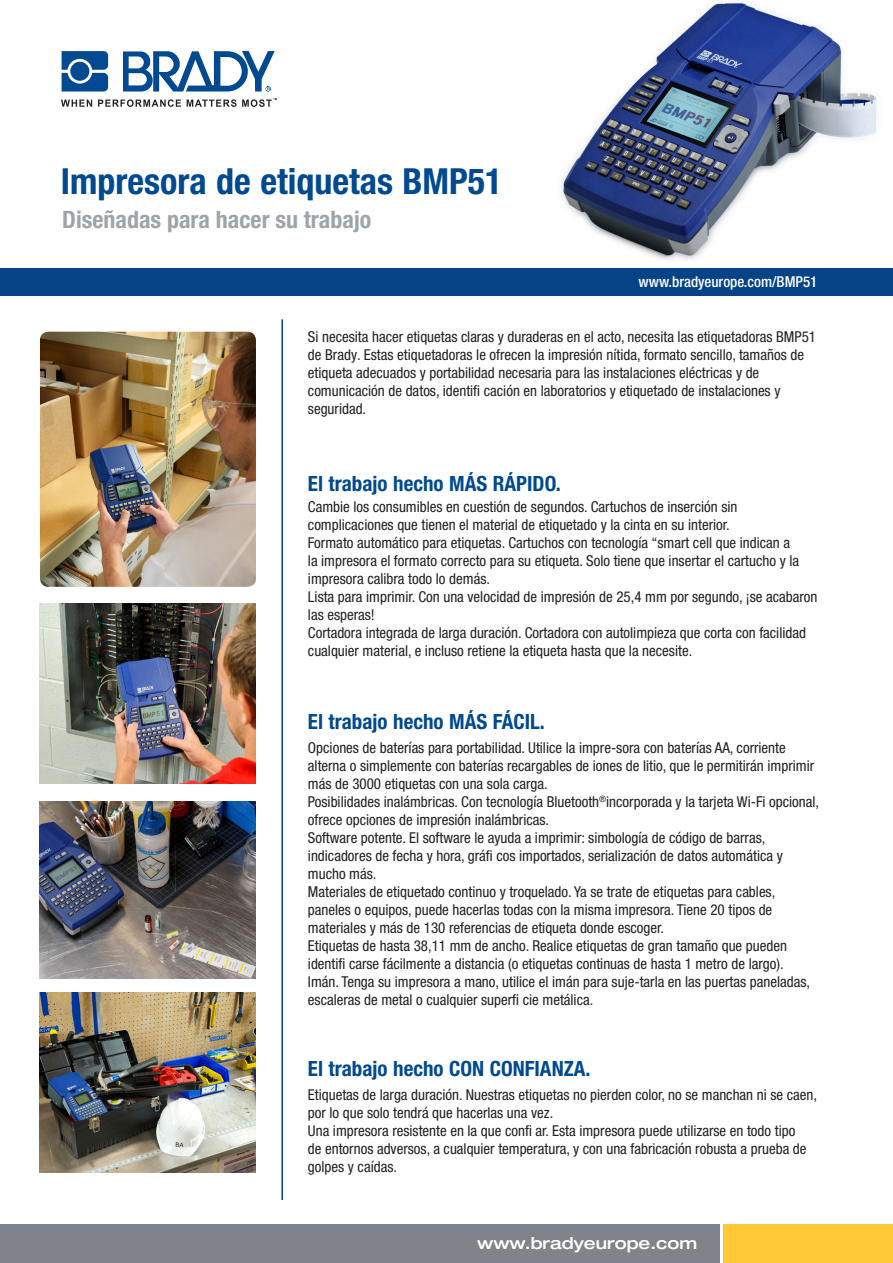
<style>
.page{position:relative;width:893px;height:1263px;background:#fff}
.page>*{position:absolute;margin:0;border:0;box-sizing:border-box;transform-origin:0 0}
.t1{font:700 condensed 36px "Helvetica Neue LT Pro";color:#014990}
.t2{font:700 condensed 24px "Helvetica Neue LT Pro";color:#9da5ab}
.t3{font:700 condensed 21px "Helvetica Neue LT Pro";color:#014990}
.t4{font:500 expanded 16.5px "Helvetica Neue LT Pro";color:#fff}
.t5{font:condensed 15px/18px "Helvetica Neue LT Pro";color:#231f20}
.t6{font:500 condensed 15px "Helvetica Neue LT Pro";color:#fff}
</style>
<div class="page">
<svg style="left:62px;top:51px;width:46px;height:41px;background:#2a66a1"></svg>
<svg style="left:123px;top:51px;width:152px;height:41px"></svg>
<svg style="left:61px;top:100px;width:31px;height:7px"></svg>
<svg style="left:98px;top:99px;width:83px;height:8px"></svg>
<svg style="left:187px;top:98px;width:90px;height:9px"></svg>
<div style="left:0;top:268px;width:893px;height:27px;background:#054286"></div>
<div style="left:0;top:1225px;width:719px;height:38px;background:#80838a"></div>
<div style="left:723px;top:1225px;width:170px;height:38px;background:#ffc938"></div>
<hr style="left:281px;top:319px;width:2px;height:881px;background:#054286">
<img style="left:561px;top:2px;width:316px;height:258px">
<img style="left:40px;top:332px;width:216px;height:255px">
<img style="left:40px;top:604px;width:216px;height:179px">
<img style="left:40px;top:802px;width:216px;height:177px">
<img style="left:40px;top:992px;width:216px;height:180px">
<h1 class="t1" style="left:61px;top:160px;width:443px">Impresora de etiquetas BMP51</h1>
<h2 class="t2" style="left:62px;top:205px;width:311px">Diseñadas para hacer su trabajo</h2>
<p class="t6" style="left:639px;top:273px;width:180px">www.bradyeurope.com/BMP51</p>
<p class="t5" style="left:308px;top:328px;width:510px">Si necesita hacer etiquetas claras y duraderas en el acto, necesita las etiquetadoras BMP51 de Brady. Estas etiquetadoras le ofrecen la impresión nítida, formato sencillo, tamaños de etiqueta adecuados y portabilidad necesaria para las instalaciones eléctricas y de comunicación de datos, identifi cación en laboratorios y etiquetado de instalaciones y seguridad.</p>
<h3 class="t3" style="left:308px;top:471px;width:254px">El trabajo hecho MÁS RÁPIDO.</h3>
<p class="t5" style="left:308px;top:497px;width:511px">Cambie los consumibles en cuestión de segundos. Cartuchos de inserción sin complicaciones que tienen el material de etiquetado y la cinta en su interior.<br>Formato automático para etiquetas. Cartuchos con tecnología “smart cell que indican a<br>la impresora el formato correcto para su etiqueta. Solo tiene que insertar el cartucho y la impresora calibra todo lo demás.<br>Lista para imprimir. Con una velocidad de impresión de 25,4 mm por segundo, ¡se acabaron las esperas!<br>Cortadora integrada de larga duración. Cortadora con autolimpieza que corta con facilidad cualquier material, e incluso retiene la etiqueta hasta que la necesite.</p>
<h3 class="t3" style="left:308px;top:709px;width:239px">El trabajo hecho MÁS FÁCIL.</h3>
<p class="t5" style="left:308px;top:738px;width:513px">Opciones de baterías para portabilidad. Utilice la impre-sora con baterías AA, corriente alterna o simplemente con baterías recargables de iones de litio, que le permitirán imprimir más de 3000 etiquetas con una sola carga.<br>Posibilidades inalámbricas. Con tecnología Bluetooth<sup>®</sup>incorporada y la tarjeta Wi-Fi opcional, ofrece opciones de impresión inalámbricas.<br>Software potente. El software le ayuda a imprimir: simbología de código de barras, indicadores de fecha y hora, gráfi cos importados, serialización de datos automática y mucho más.<br>Materiales de etiquetado continuo y troquelado. Ya se trate de etiquetas para cables, paneles o equipos, puede hacerlas todas con la misma impresora. Tiene 20 tipos de materiales y más de 130 referencias de etiqueta donde escoger.<br>Etiquetas de hasta 38,11 mm de ancho. Realice etiquetas de gran tamaño que pueden identifi carse fácilmente a distancia (o etiquetas continuas de hasta 1 metro de largo).<br>Imán. Tenga su impresora a mano, utilice el imán para suje-tarla en las puertas paneladas, escaleras de metal o cualquier superfi cie metálica.</p>
<h3 class="t3" style="left:308px;top:1055px;width:284px">El trabajo hecho CON CONFIANZA.</h3>
<p class="t5" style="left:308px;top:1086px;width:511px">Etiquetas de larga duración. Nuestras etiquetas no pierden color, no se manchan ni se caen, por lo que solo tendrá que hacerlas una vez.<br>Una impresora resistente en la que confi ar. Esta impresora puede utilizarse en todo tipo<br>de entornos adversos, a cualquier temperatura, y con una fabricación robusta a prueba de golpes y caídas.</p>
<p class="t4" style="left:477px;top:1232px;width:222px">www.bradyeurope.com</p>
</div>
